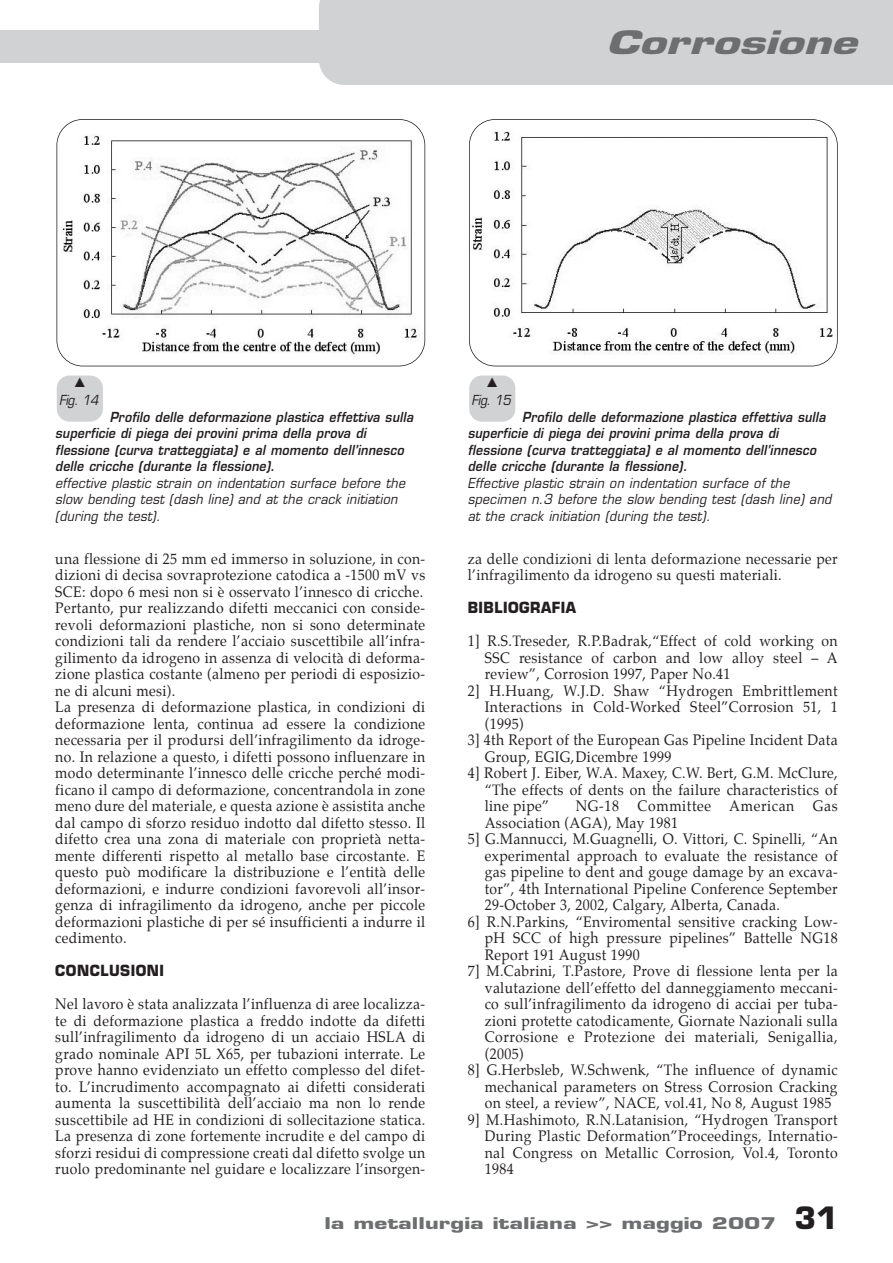
<style>
.page{position:relative;width:893px;height:1263px;background:#fff}
.page>*{position:absolute;margin:0;border:0;box-sizing:border-box;transform-origin:0 0}
.t1{font:italic 700 31.5px "Eurostile";color:#6c6e70;scale:1.43 1}
.t2{font:700 15.75px "Eurostile";color:#6c6e70;scale:1.43 1}
.t3{font:15px/16.5px "Palatino";letter-spacing:.025em;color:#231f20;scale:.93 1}
.t4{font:15px "Palatino";letter-spacing:.045em;color:#231f20;scale:.93 1}
.t5{font:700 15px "Eurostile";letter-spacing:.035em;color:#231f20;scale:.93 1}
.t6{font:italic 600 13.5px/16.5px "Eurostile";letter-spacing:.02em;color:#231f20;scale:.9 1}
.t7{font:italic 13.5px/18px "Eurostile";color:#231f20;text-align:center;scale:.9 1}
.s1{font-weight:400}
.s2{font-size:30px;color:#231f20}
</style>
<div class="page">
<div style="left:319px;top:0;width:574px;height:85px;background:#d1d2d4"></div>
<div style="left:0;top:30px;width:383px;height:32px;background:#d1d2d4"></div>
<img style="left:57px;top:134px;width:368px;height:223px">
<div style="left:56px;top:119px;width:369px;height:247px;border:2px solid #231f20;border-radius:26px"></div>
<div style="left:57px;top:375px;width:46px;height:47px;background:#d1d2d4;border-radius:13px"></div>
<img style="left:469px;top:124px;width:368px;height:233px">
<div style="left:469px;top:119px;width:369px;height:247px;border:2px solid #231f20;border-radius:26px"></div>
<div style="left:469px;top:375px;width:46px;height:47px;background:#d1d2d4;border-radius:13px"></div>
<p class="t1" style="left:606px;top:31px;width:183px">Corrosione</p>
<p class="t7" style="left:59px;top:375px;width:48px">▲<br>Fig. 14</p>
<p class="t6" style="left:55px;top:410px;width:402px;text-indent:54px">Profilo delle deformazione plastica effettiva sulla superficie di piega dei provini prima della prova di flessione (curva tratteggiata) e al momento dell’innesco delle cricche (durante la flessione).<br><span class="s1">effective plastic strain on indentation surface before the slow bending test (dash line) and at the crack initiation (during the test).</span></p>
<p class="t3" style="left:55px;top:551px;width:399px">una flessione di 25 mm ed immerso in soluzione, in con&shy;dizioni di decisa sovraprotezione catodica a -1500 mV vs SCE: dopo 6 mesi non si è osservato l’innesco di cricche.<br>Pertanto, pur realizzando difetti meccanici con conside&shy;revoli deformazioni plastiche, non si sono determinate condizioni tali da rendere l’acciaio suscettibile all’infra&shy;gilimento da idrogeno in assenza di velocità di deforma&shy;zione plastica costante (almeno per periodi di esposizio&shy;ne di alcuni mesi).<br>La presenza di deformazione plastica, in condizioni di deformazione lenta, continua ad essere la condizione necessaria per il prodursi dell’infragilimento da idroge&shy;no. In relazione a questo, i difetti possono influenzare in modo determinante l’innesco delle cricche perché modi&shy;ficano il campo di deformazione, concentrandola in zone meno dure del materiale, e questa azione è assistita anche dal campo di sforzo residuo indotto dal difetto stesso. Il difetto crea una zona di materiale con proprietà netta&shy;mente differenti rispetto al metallo base circostante. E questo può modificare la distribuzione e l’entità delle deformazioni, e indurre condizioni favorevoli all’insor&shy;genza di infragilimento da idrogeno, anche per piccole deformazioni plastiche di per sé insufficienti a indurre il cedimento.</p>
<p class="t5" style="left:55px;top:965px;width:118px">CONCLUSIONI</p>
<p class="t3" style="left:55px;top:997px;width:399px;text-align:justify">Nel lavoro è stata analizzata l’influenza di aree localizza&shy;te di deformazione plastica a freddo indotte da difetti sull’infragilimento da idrogeno di un acciaio HSLA di grado nominale API 5L X65, per tubazioni interrate. Le prove hanno evidenziato un effetto complesso del difet&shy;to. L’incrudimento accompagnato ai difetti considerati aumenta la suscettibilità dell’acciaio ma non lo rende suscettibile ad HE in condizioni di sollecitazione statica.<br>La presenza di zone fortemente incrudite e del campo di sforzi residui di compressione creati dal difetto svolge un ruolo predominante nel guidare e localizzare l’insorgen-</p>
<p class="t7" style="left:472px;top:375px;width:48px">▲<br>Fig. 15</p>
<p class="t6" style="left:468px;top:410px;width:408px;text-indent:54px">Profilo delle deformazione plastica effettiva sulla superficie di piega dei provini prima della prova di flessione (curva tratteggiata) e al momento dell’innesco delle cricche (durante la flessione).<br><span class="s1">Effective plastic strain on indentation surface of the specimen n.3 before the slow bending test (dash line) and at the crack initiation (during the test).</span></p>
<p class="t3" style="left:468px;top:551px;width:399px">za delle condizioni di lenta deformazione necessarie per l’infragilimento da idrogeno su questi materiali.</p>
<p class="t5" style="left:468px;top:602px;width:118px">BIBLIOGRAFIA</p>
<p class="t3" style="left:468px;top:634px;width:399px">1] R.S.Treseder, R.P.Badrak,“Effect of cold working on</p>
<p class="t3" style="left:485px;top:650px;width:381px">SSC resistance of carbon and low alloy steel – A</p>
<p class="t3" style="left:485px;top:667px;width:266px">review”, Corrosion 1997, Paper No.41</p>
<p class="t3" style="left:468px;top:683px;width:399px">2] H.Huang, W.J.D. Shaw “Hydrogen Embrittlement</p>
<p class="t3" style="left:485px;top:700px;width:381px">Interactions in Cold-Worked Steel”Corrosion 51, 1</p>
<p class="t3" style="left:485px;top:716px;width:43px">(1995)</p>
<p class="t3" style="left:468px;top:733px;width:399px">3] 4th Report of the European Gas Pipeline Incident Data</p>
<p class="t3" style="left:485px;top:749px;width:202px">Group, EGIG,Dicembre 1999</p>
<p class="t3" style="left:468px;top:766px;width:399px">4] Robert J. Eiber, W.A. Maxey, C.W. Bert, G.M. McClure,</p>
<p class="t3" style="left:485px;top:782px;width:381px">“The effects of dents on the failure characteristics of</p>
<p class="t3" style="left:485px;top:799px;width:71px">line pipe”</p>
<p class="t4" style="left:576px;top:799px;width:283px">NG-18 Committee American Gas</p>
<p class="t3" style="left:485px;top:815px;width:209px">Association (AGA), May 1981</p>
<p class="t3" style="left:468px;top:832px;width:399px">5] G.Mannucci, M.Guagnelli, O. Vittori, C. Spinelli, “An</p>
<p class="t3" style="left:485px;top:848px;width:381px">experimental approach to evaluate the resistance of</p>
<p class="t3" style="left:485px;top:865px;width:381px">gas pipeline to dent and gouge damage by an excava-</p>
<p class="t3" style="left:485px;top:881px;width:381px">tor”, 4th International Pipeline Conference September</p>
<p class="t3" style="left:485px;top:898px;width:319px">29-October 3, 2002, Calgary, Alberta, Canada.</p>
<p class="t3" style="left:468px;top:914px;width:399px">6] R.N.Parkins, “Enviromental sensitive cracking Low-</p>
<p class="t3" style="left:485px;top:931px;width:381px">pH SCC of high pressure pipelines” Battelle NG18</p>
<p class="t3" style="left:485px;top:947px;width:168px">Report 191 August 1990</p>
<p class="t3" style="left:468px;top:964px;width:399px">7] M.Cabrini, T.Pastore, Prove di flessione lenta per la</p>
<p class="t3" style="left:485px;top:980px;width:381px">valutazione dell’effetto del danneggiamento meccani-</p>
<p class="t3" style="left:485px;top:997px;width:381px">co sull’infragilimento da idrogeno di acciai per tuba-</p>
<p class="t3" style="left:485px;top:1013px;width:381px">zioni protette catodicamente, Giornate Nazionali sulla</p>
<p class="t3" style="left:485px;top:1030px;width:381px">Corrosione e Protezione dei materiali, Senigallia,</p>
<p class="t3" style="left:485px;top:1046px;width:43px">(2005)</p>
<p class="t3" style="left:468px;top:1063px;width:399px">8] G.Herbsleb, W.Schwenk, “The influence of dynamic</p>
<p class="t3" style="left:485px;top:1079px;width:381px">mechanical parameters on Stress Corrosion Cracking</p>
<p class="t3" style="left:485px;top:1096px;width:374px">on steel, a review”, NACE, vol.41, No 8, August 1985</p>
<p class="t3" style="left:468px;top:1112px;width:399px">9] M.Hashimoto, R.N.Latanision, “Hydrogen Transport</p>
<p class="t3" style="left:485px;top:1129px;width:381px">During Plastic Deformation”Proceedings, Internatio-</p>
<p class="t3" style="left:485px;top:1145px;width:381px">nal Congress on Metallic Corrosion, Vol.4, Toronto</p>
<p class="t3" style="left:485px;top:1162px;width:33px">1984</p>
<p class="t2" style="left:324px;top:1217px;width:360px">la metallurgia italiana &gt;&gt; maggio 2007 <span class="s2">31</span></p>
</div>
